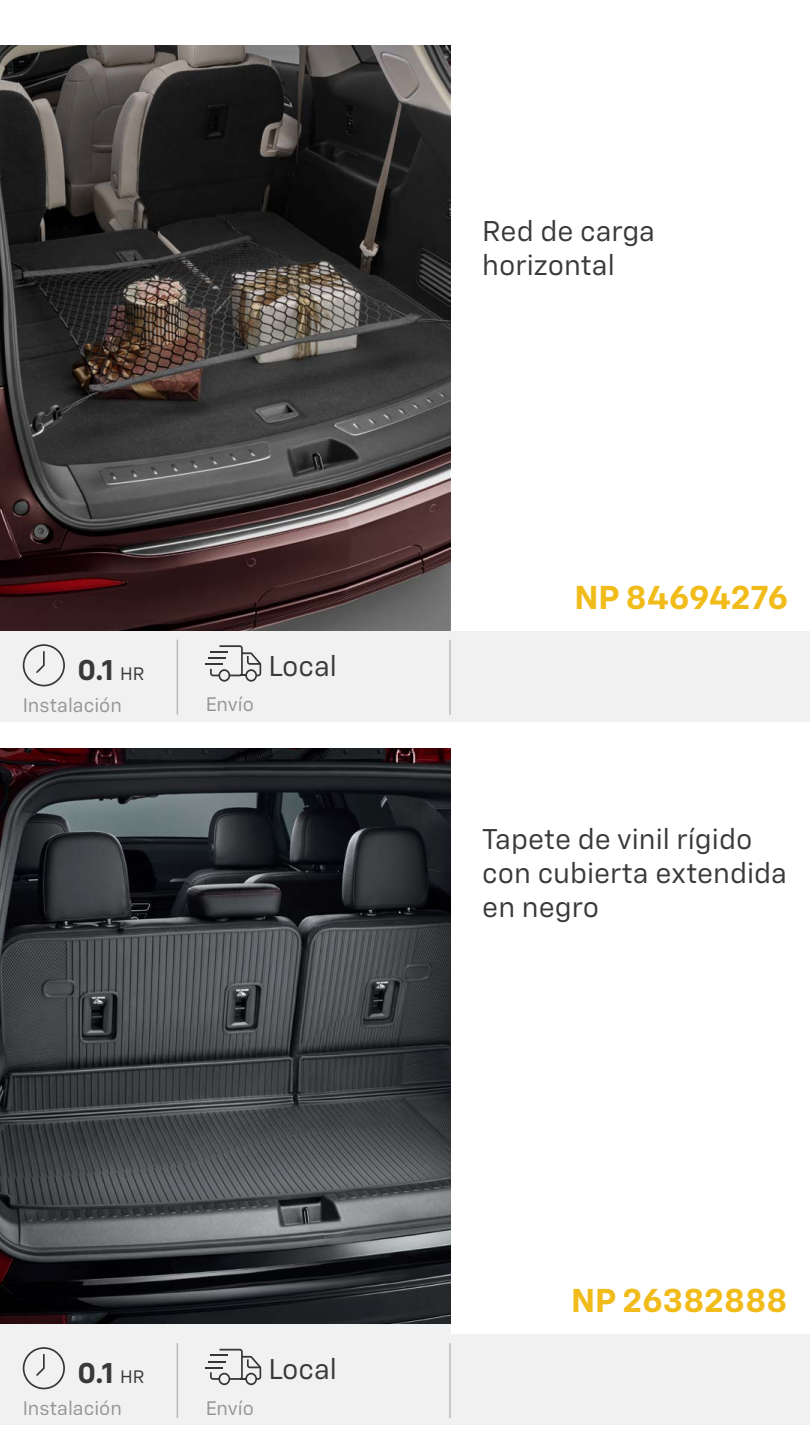
<style>
.page{position:relative;width:810px;height:1440px;background:#fff}
.page>*{position:absolute;margin:0;border:0;box-sizing:border-box;transform-origin:0 0}
.t1{font:700 33px "Chevy Sans";color:#f1bc1a}
.t2{font:28.5px/34.2px "Chevy Sans";color:#39383a}
.t3{font:700 28.5px "Chevy Sans";color:#39383a}
.t4{font:19.5px "Chevy Sans";color:#39383a}
.s1{font-weight:400;font-size:18px}
</style>
<div class="page">
<img style="left:0;top:45px;width:450px;height:586px">
<div style="left:0;top:1335px;width:810px;height:90px;background:#f1f1f1"></div>
<div style="left:0;top:631px;width:810px;height:91px;background:#f1f1f1"></div>
<hr style="left:449px;top:1343px;width:2px;height:75px;background:#39383a">
<hr style="left:449px;top:640px;width:2px;height:75px;background:#39383a">
<svg style="left:206px;top:1349px;width:55px;height:36px"></svg>
<svg style="left:206px;top:645px;width:55px;height:37px"></svg>
<hr style="left:177px;top:1343px;width:1px;height:75px;background:#39383a">
<hr style="left:177px;top:640px;width:1px;height:75px;background:#39383a">
<div style="left:0;top:749px;width:451px;height:586px;background:#f1f1f1"></div>
<img style="left:0;top:748px;width:451px;height:575px">
<svg style="left:23px;top:644px;width:42px;height:42px"></svg>
<svg style="left:23px;top:1347px;width:42px;height:42px"></svg>
<p class="t3" style="left:77px;top:652px;width:69px">0.1 <span class="s1">HR</span></p>
<p class="t4" style="left:22px;top:693px;width:101px">Instalación</p>
<p class="t4" style="left:206px;top:692px;width:50px">Envío</p>
<p class="t2" style="left:268px;top:648px;width:70px">Local</p>
<p class="t3" style="left:77px;top:1355px;width:69px">0.1 <span class="s1">HR</span></p>
<p class="t4" style="left:22px;top:1396px;width:101px">Instalación</p>
<p class="t4" style="left:206px;top:1396px;width:50px">Envío</p>
<p class="t2" style="left:268px;top:1352px;width:70px">Local</p>
<p class="t2" style="left:482px;top:213px;width:174px">Red de carga horizontal</p>
<p class="t1" style="left:575px;top:576px;width:215px">NP 84694276</p>
<p class="t2" style="left:482px;top:821px;width:306px">Tapete de vinil rígido con cubierta extendida en negro</p>
<p class="t1" style="left:571px;top:1280px;width:218px">NP 26382888</p>
</div>
